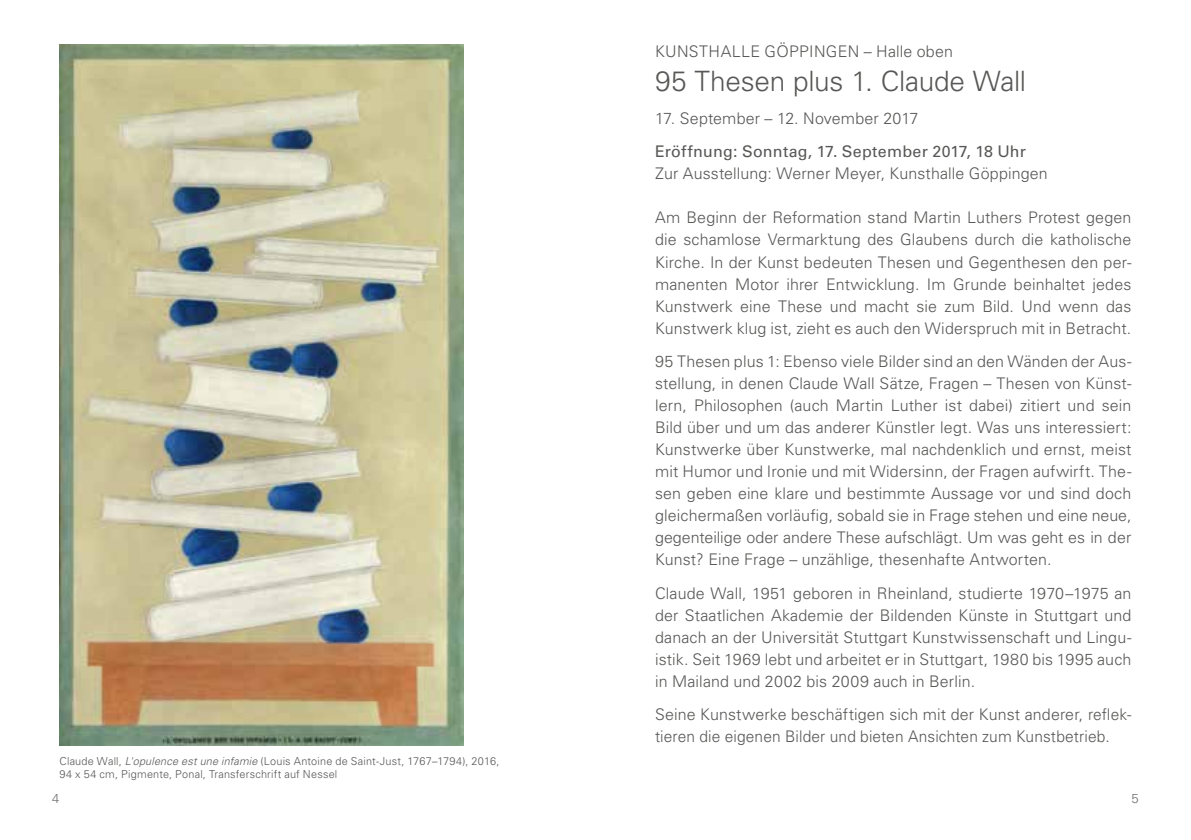
<style>
.page{position:relative;width:1191px;height:840px;background:#fff}
.page>*{position:absolute;margin:0;border:0;box-sizing:border-box;transform-origin:0 0}
.t1{font:300 28px "Univers LT Pro 45";letter-spacing:-.01em;color:#575756}
.t2{font:300 16px/22px "Univers LT Pro 45";letter-spacing:.01em;color:#575756;text-align:justify}
.t3{font:16px "Univers LT Pro 55 Roman";letter-spacing:.015em;color:#575756}
.t4{font:300 13px "Univers LT Pro 45";color:#706f6f}
.t5{font:300 11px/13.2px "Univers LT Pro 45";letter-spacing:.02em;color:#575756}
.s1{font-style:italic}
</style>
<div class="page">
<img style="left:60px;top:45px;width:404px;height:700px">
<p class="t5" style="left:60px;top:754px;width:441px">Claude Wall, <span class="s1">L'opulence est une infamie</span> (Louis Antoine de Saint-Just, 1767–1794), 2016,<br>94 x 54 cm, Pigmente, Ponal, Transferschrift auf Nessel</p>
<p class="t2" style="left:655px;top:40px;width:299px">KUNSTHALLE GÖPPINGEN – Halle oben</p>
<h1 class="t1" style="left:655px;top:64px;width:373px">95 Thesen plus 1. Claude Wall</h1>
<p class="t2" style="left:655px;top:107px;width:265px">17. September – 12. November 2017</p>
<p class="t3" style="left:655px;top:142px;width:372px">Eröffnung: Sonntag, 17. September 2017, 18 Uhr</p>
<p class="t2" style="left:655px;top:163px;width:394px">Zur Ausstellung: Werner Meyer, Kunsthalle Göppingen</p>
<p class="t2" style="left:655px;top:207px;width:478px">Am Beginn der Reformation stand Martin Luthers Protest gegen die schamlose Vermarktung des Glaubens durch die katholische Kirche. In der Kunst bedeuten Thesen und Gegenthesen den per&shy;manenten Motor ihrer Entwicklung. Im Grunde beinhaltet jedes Kunstwerk eine These und macht sie zum Bild. Und wenn das Kunstwerk klug ist, zieht es auch den Widerspruch mit in Betracht.</p>
<p class="t2" style="left:655px;top:350px;width:478px">95 Thesen plus 1: Ebenso viele Bilder sind an den Wänden der Aus&shy;stellung, in denen Claude Wall Sätze, Fragen – Thesen von Künst&shy;lern, Philosophen (auch Martin Luther ist dabei) zitiert und sein Bild über und um das anderer Künstler legt. Was uns interessiert:<br>Kunstwerke über Kunstwerke, mal nachdenklich und ernst, meist mit Humor und Ironie und mit Widersinn, der Fragen aufwirft. The&shy;sen geben eine klare und bestimmte Aussage vor und sind doch gleichermaßen vorläufig, sobald sie in Frage stehen und eine neue, gegenteilige oder andere These aufschlägt. Um was geht es in der Kunst? Eine Frage – unzählige, thesenhafte Antworten.</p>
<p class="t2" style="left:655px;top:581px;width:478px">Claude Wall, 1951 geboren in Rheinland, studierte 1970–1975 an der Staatlichen Akademie der Bildenden Künste in Stuttgart und danach an der Universität Stuttgart Kunstwissenschaft und Lingu&shy;istik. Seit 1969 lebt und arbeitet er in Stuttgart, 1980 bis 1995 auch in Mailand und 2002 bis 2009 auch in Berlin.</p>
<p class="t2" style="left:655px;top:703px;width:478px">Seine Kunstwerke beschäftigen sich mit der Kunst anderer, reflek&shy;tieren die eigenen Bilder und bieten Ansichten zum Kunstbetrieb.</p>
<p class="t4" style="left:52px;top:789px;width:9px">4</p>
<p class="t4" style="left:1131px;top:789px;width:9px">5</p>
</div>
